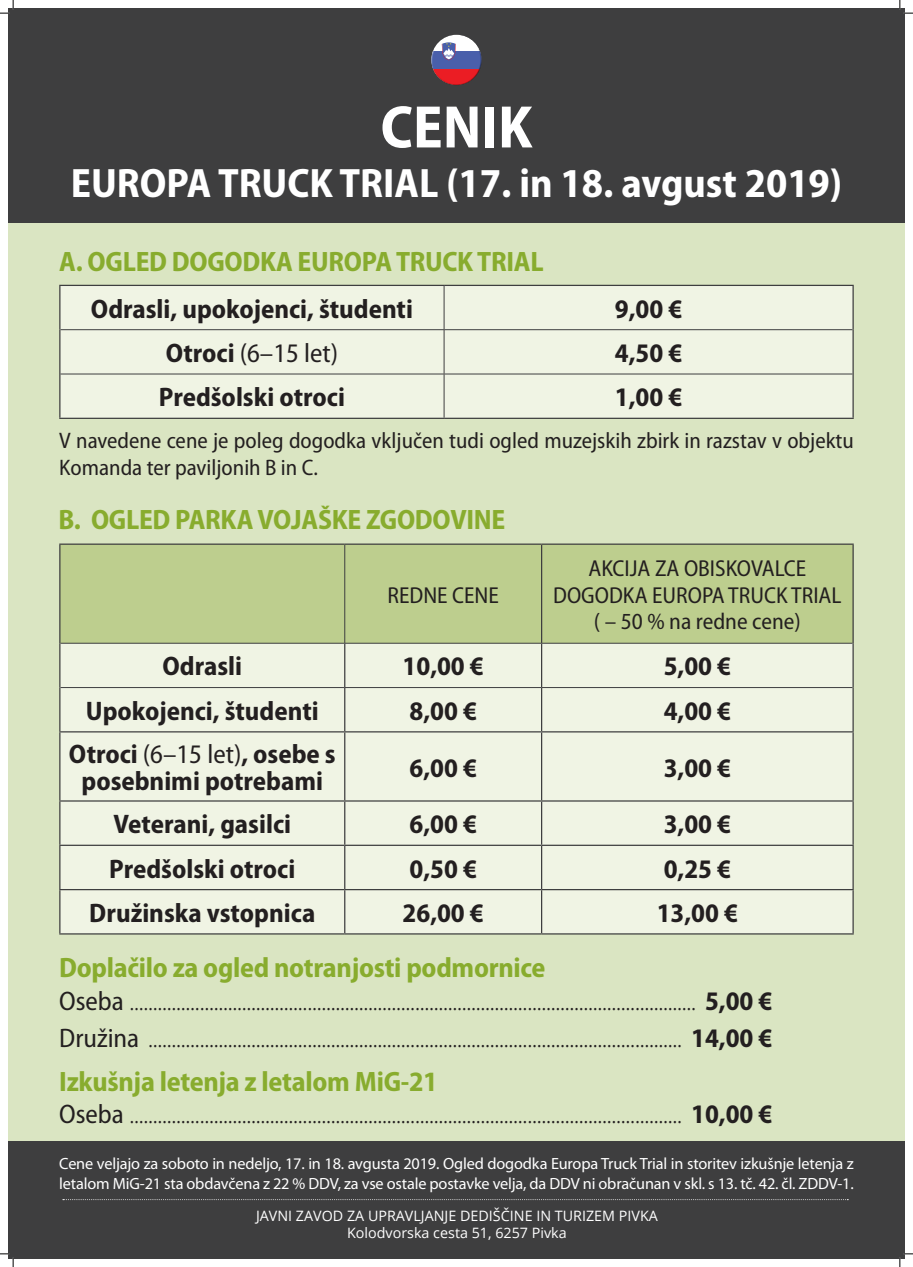
<style>
.page{position:relative;width:913px;height:1267px;background:#fff}
.page>*{position:absolute;margin:0;border:0;box-sizing:border-box;transform-origin:0 0}
.t1{font:700 semi-condensed 60.5px "Myriad Pro";color:#fff}
.t2{font:700 semi-condensed 41.25px "Myriad Pro";color:#fff}
.t3{font:700 semi-condensed 28.12px "Myriad Pro";letter-spacing:-.01em;color:#88ac2e}
.t4{font:300 26.88px/37.4px "Myriad Pro";color:#231f20}
.t5{font:700 semi-condensed 26.88px/27.5px "Myriad Pro";color:#231f20;text-align:center}
.t6{font:semi-condensed 26.88px "Myriad Pro";color:#231f20}
.t7{font:semi-condensed 23.12px/26.9px "Myriad Pro";color:#231f20;text-align:center}
.t8{font:semi-condensed 22.5px/27px "Myriad Pro";color:#231f20}
.t9{font:16.25px/19.5px "Myriad Pro";letter-spacing:-.01em;color:#fff}
.t10{font:14.31px/17.2px "Open Sans";color:#fff;text-align:center}
.s1{font-weight:700}
.s2{font-weight:400}
.s3{font-weight:400;font-stretch:semi-condensed}
.s4{font-weight:700;font-stretch:semi-condensed}
</style>
<div class="page">
<div style="left:8px;top:8px;width:896px;height:214px;background:#3e3e3f"></div>
<div style="left:8px;top:223px;width:896px;height:919px;background:#dae5c2"></div>
<div style="left:8px;top:1141px;width:896px;height:118px;background:#3e3e3f"></div>
<svg style="left:63px;top:1199px;width:784px;height:1px"></svg>
<div style="left:430px;top:34px;width:49px;height:38px;background:#fff;opacity:.75"></div>
<div style="left:432px;top:43px;width:50px;height:43px;background:#231f20;opacity:.75"></div>
<div style="left:60px;top:286px;width:792px;height:132px;background:#f0f4e4"></div>
<hr style="left:59px;top:285px;width:385px;height:1px;background:#3e3e3f">
<hr style="left:59px;top:286px;width:1px;height:44px;background:#3e3e3f">
<hr style="left:444px;top:285px;width:409px;height:1px;background:#3e3e3f">
<hr style="left:852px;top:286px;width:1px;height:44px;background:#3e3e3f">
<hr style="left:59px;top:330px;width:1px;height:44px;background:#3e3e3f">
<hr style="left:852px;top:330px;width:1px;height:44px;background:#3e3e3f">
<hr style="left:59px;top:374px;width:1px;height:44px;background:#3e3e3f">
<hr style="left:852px;top:374px;width:1px;height:44px;background:#3e3e3f">
<hr style="left:59px;top:418px;width:385px;height:1px;background:#3e3e3f">
<hr style="left:444px;top:418px;width:409px;height:1px;background:#3e3e3f">
<hr style="left:443px;top:286px;width:1px;height:43px;background:#3e3e3f">
<hr style="left:60px;top:329px;width:384px;height:1px;background:#3e3e3f">
<hr style="left:444px;top:329px;width:408px;height:1px;background:#3e3e3f">
<hr style="left:443px;top:330px;width:1px;height:44px;background:#3e3e3f">
<hr style="left:60px;top:374px;width:384px;height:1px;background:#3e3e3f">
<hr style="left:444px;top:374px;width:408px;height:1px;background:#3e3e3f">
<hr style="left:443px;top:374px;width:1px;height:44px;background:#3e3e3f">
<div style="left:60px;top:545px;width:792px;height:98px;background:#bdce8e"></div>
<div style="left:60px;top:644px;width:792px;height:289px;background:#f0f4e4"></div>
<hr style="left:59px;top:543px;width:285px;height:2px;background:#3e3e3f">
<hr style="left:59px;top:545px;width:1px;height:98px;background:#3e3e3f">
<hr style="left:344px;top:543px;width:197px;height:2px;background:#3e3e3f">
<hr style="left:541px;top:543px;width:312px;height:2px;background:#3e3e3f">
<hr style="left:540px;top:545px;width:2px;height:98px;background:#3e3e3f">
<hr style="left:852px;top:545px;width:1px;height:98px;background:#3e3e3f">
<hr style="left:59px;top:643px;width:1px;height:44px;background:#3e3e3f">
<hr style="left:344px;top:643px;width:1px;height:44px;background:#3e3e3f">
<hr style="left:540px;top:643px;width:2px;height:44px;background:#3e3e3f">
<hr style="left:852px;top:643px;width:1px;height:44px;background:#3e3e3f">
<hr style="left:59px;top:687px;width:1px;height:44px;background:#3e3e3f">
<hr style="left:344px;top:688px;width:1px;height:43px;background:#3e3e3f">
<hr style="left:540px;top:688px;width:2px;height:43px;background:#3e3e3f">
<hr style="left:852px;top:687px;width:1px;height:44px;background:#3e3e3f">
<hr style="left:59px;top:731px;width:285px;height:1px;background:#3e3e3f">
<hr style="left:59px;top:732px;width:1px;height:68px;background:#3e3e3f">
<hr style="left:344px;top:731px;width:197px;height:1px;background:#3e3e3f">
<hr style="left:344px;top:732px;width:1px;height:68px;background:#3e3e3f">
<hr style="left:541px;top:731px;width:312px;height:1px;background:#3e3e3f">
<hr style="left:540px;top:732px;width:2px;height:68px;background:#3e3e3f">
<hr style="left:852px;top:732px;width:1px;height:68px;background:#3e3e3f">
<hr style="left:59px;top:800px;width:285px;height:1px;background:#3e3e3f">
<hr style="left:59px;top:801px;width:1px;height:43px;background:#3e3e3f">
<hr style="left:344px;top:800px;width:197px;height:1px;background:#3e3e3f">
<hr style="left:344px;top:801px;width:1px;height:43px;background:#3e3e3f">
<hr style="left:541px;top:800px;width:312px;height:1px;background:#3e3e3f">
<hr style="left:540px;top:801px;width:2px;height:43px;background:#3e3e3f">
<hr style="left:852px;top:801px;width:1px;height:43px;background:#3e3e3f">
<hr style="left:59px;top:844px;width:285px;height:2px;background:#3e3e3f">
<hr style="left:59px;top:846px;width:1px;height:43px;background:#3e3e3f">
<hr style="left:344px;top:844px;width:197px;height:2px;background:#3e3e3f">
<hr style="left:344px;top:846px;width:1px;height:43px;background:#3e3e3f">
<hr style="left:541px;top:844px;width:312px;height:2px;background:#3e3e3f">
<hr style="left:540px;top:846px;width:2px;height:43px;background:#3e3e3f">
<hr style="left:852px;top:846px;width:1px;height:43px;background:#3e3e3f">
<hr style="left:59px;top:889px;width:285px;height:1px;background:#3e3e3f">
<hr style="left:59px;top:890px;width:1px;height:43px;background:#3e3e3f">
<hr style="left:344px;top:889px;width:197px;height:1px;background:#3e3e3f">
<hr style="left:344px;top:890px;width:1px;height:43px;background:#3e3e3f">
<hr style="left:541px;top:889px;width:312px;height:1px;background:#3e3e3f">
<hr style="left:540px;top:890px;width:2px;height:43px;background:#3e3e3f">
<hr style="left:852px;top:890px;width:1px;height:43px;background:#3e3e3f">
<hr style="left:59px;top:933px;width:285px;height:1px;background:#3e3e3f">
<hr style="left:344px;top:933px;width:197px;height:1px;background:#3e3e3f">
<hr style="left:541px;top:933px;width:312px;height:1px;background:#3e3e3f">
<hr style="left:344px;top:545px;width:1px;height:98px;background:#3e3e3f">
<hr style="left:60px;top:643px;width:284px;height:1px;background:#3e3e3f">
<hr style="left:344px;top:643px;width:197px;height:1px;background:#3e3e3f">
<hr style="left:541px;top:643px;width:311px;height:1px;background:#3e3e3f">
<hr style="left:60px;top:687px;width:284px;height:1px;background:#3e3e3f">
<hr style="left:344px;top:687px;width:197px;height:1px;background:#3e3e3f">
<hr style="left:541px;top:687px;width:311px;height:1px;background:#3e3e3f">
<svg style="left:0;top:0;width:14px;height:14px"></svg>
<svg style="left:0;top:1253px;width:14px;height:13px"></svg>
<svg style="left:899px;top:0;width:13px;height:14px"></svg>
<svg style="left:899px;top:1253px;width:13px;height:13px"></svg>
<h1 class="t1" style="left:380px;top:93px;width:153px">CENIK</h1>
<h2 class="t2" style="left:71px;top:160px;width:772px">EUROPA TRUCK TRIAL (17. in 18. avgust 2019)</h2>
<p class="t3" style="left:59px;top:245px;width:485px">A. OGLED DOGODKA EUROPA TRUCK TRIAL</p>
<p class="t5" style="left:91px;top:295px;width:323px">Odrasli, upokojenci, študenti</p>
<p class="t5" style="left:614px;top:295px;width:69px">9,00 €</p>
<p class="t6" style="left:166px;top:338px;width:174px"><span class="s1">Otroci</span> (6–15 let)</p>
<p class="t5" style="left:614px;top:339px;width:69px">4,50 €</p>
<p class="t5" style="left:159px;top:383px;width:187px">Predšolski otroci</p>
<p class="t5" style="left:614px;top:383px;width:69px">1,00 €</p>
<p class="t8" style="left:59px;top:428px;width:795px">V navedene cene je poleg dogodka vključen tudi ogled muzejskih zbirk in razstav v objektu<br>Komanda ter paviljonih B in C.</p>
<p class="t3" style="left:58px;top:504px;width:448px">B. OGLED PARKA VOJAŠKE ZGODOVINE</p>
<p class="t7" style="left:387px;top:582px;width:113px">REDNE CENE</p>
<p class="t7" style="left:553px;top:555px;width:290px">AKCIJA ZA OBISKOVALCE<br>DOGODKA EUROPA TRUCK TRIAL ( – 50 % na redne cene)</p>
<p class="t5" style="left:162px;top:653px;width:81px">Odrasli</p>
<p class="t5" style="left:402px;top:653px;width:83px">10,00 €</p>
<p class="t5" style="left:663px;top:653px;width:69px">5,00 €</p>
<p class="t5" style="left:86px;top:697px;width:234px">Upokojenci, študenti</p>
<p class="t5" style="left:409px;top:697px;width:69px">8,00 €</p>
<p class="t5" style="left:663px;top:697px;width:69px">4,00 €</p>
<p class="t5" style="left:69px;top:740px;width:268px">Otroci <span class="s2">(6–15 let)</span>, osebe s posebnimi potrebami</p>
<p class="t5" style="left:409px;top:754px;width:69px">6,00 €</p>
<p class="t5" style="left:663px;top:754px;width:69px">3,00 €</p>
<p class="t5" style="left:113px;top:810px;width:179px">Veterani, gasilci</p>
<p class="t5" style="left:409px;top:810px;width:69px">6,00 €</p>
<p class="t5" style="left:663px;top:810px;width:69px">3,00 €</p>
<p class="t5" style="left:109px;top:855px;width:187px">Predšolski otroci</p>
<p class="t5" style="left:409px;top:855px;width:69px">0,50 €</p>
<p class="t5" style="left:663px;top:855px;width:69px">0,25 €</p>
<p class="t5" style="left:89px;top:899px;width:227px">Družinska vstopnica</p>
<p class="t5" style="left:402px;top:899px;width:83px">26,00 €</p>
<p class="t5" style="left:656px;top:899px;width:83px">13,00 €</p>
<p class="t3" style="left:59px;top:952px;width:487px">Doplačilo za ogled notranjosti podmornice</p>
<p class="t4" style="left:59px;top:982px;width:714px"><span class="s3">Oseba</span> ......................................................................................................................... <span class="s4">5,00 €<br></span><span class="s3">Družina</span> .................................................................................................................. <span class="s4">14,00 €</span></p>
<p class="t3" style="left:59px;top:1065px;width:380px">Izkušnja letenja z letalom MiG-21</p>
<p class="t4" style="left:59px;top:1095px;width:714px"><span class="s3">Oseba</span> ...................................................................................................................... <span class="s4">10,00 €</span></p>
<p class="t9" style="left:59px;top:1153px;width:795px">Cene veljajo za soboto in nedeljo, 17. in 18. avgusta 2019. Ogled dogodka Europa Truck Trial in storitev izkušnje letenja z letalom MiG-21 sta obdavčena z 22 % DDV, za vse ostale postavke velja, da DDV ni obračunan v skl. s 13. tč. 42. čl. ZDDV-1.</p>
<p class="t10" style="left:256px;top:1206px;width:403px">JAVNI ZAVOD ZA UPRAVLJANJE DEDIŠČINE IN TURIZEM PIVKA<br>KOLODVORSKA CESTA 51, 6257 PIVKA</p>
</div>
